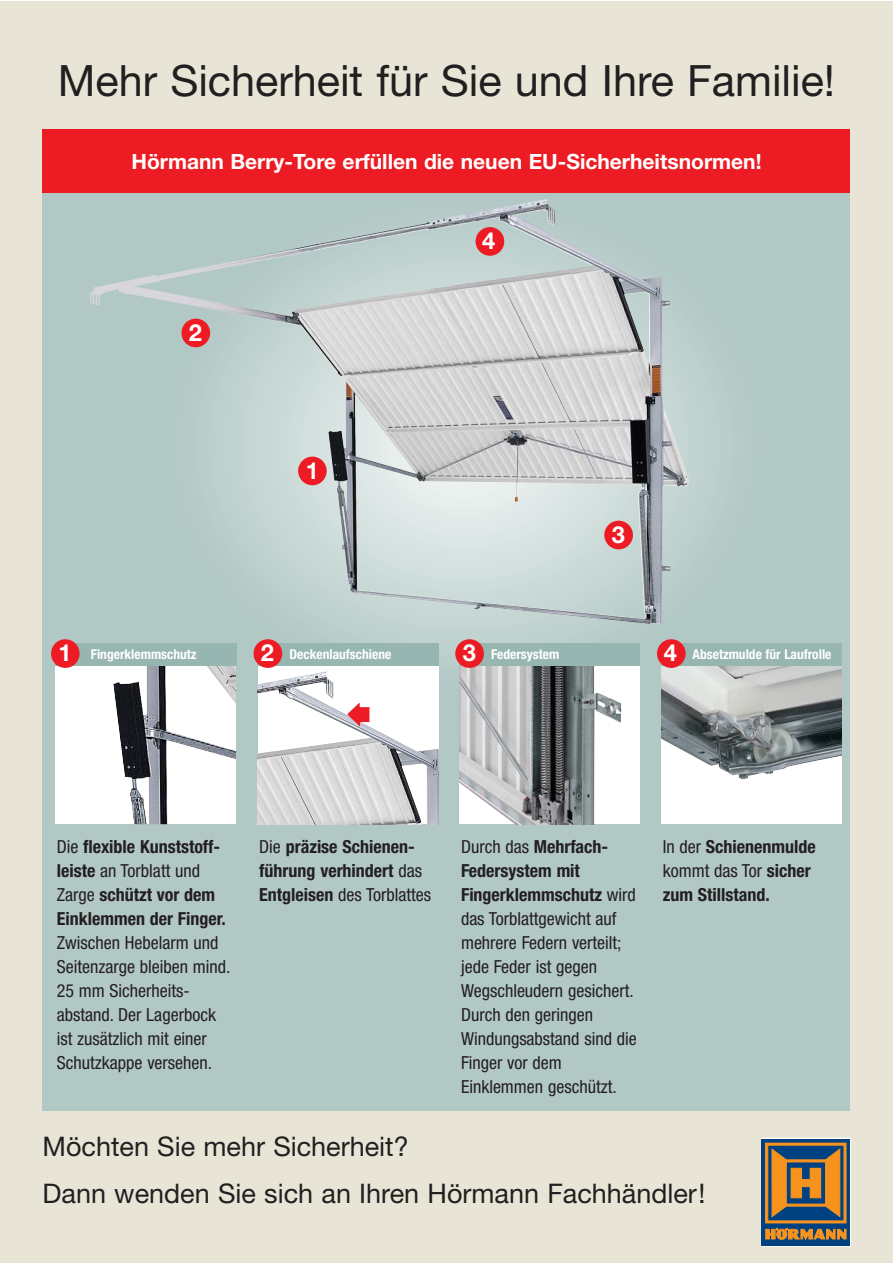
<style>
.page{position:relative;width:893px;height:1263px;background:#fff}
.page>*{position:absolute;margin:0;border:0;box-sizing:border-box;transform-origin:0 0}
.t1{font:43.2px "Helvetica Neue";color:#231f20}
.t2{font:27px/46.5px "Helvetica Neue";color:#231f20}
.t3{font:700 23.55px "Helvetica Neue";color:#fff}
.t4{font:700 21px "Helvetica Neue";color:#fff}
.t5{font:condensed 18px/24px "Helvetica Neue";color:#231f20}
.t6{font:700 condensed 18px/24px "Helvetica Neue";color:#231f20}
.t7{font:700 condensed 13.5px "Helvetica Neue";color:#fff}
.s1{font-stretch:normal;font-size:23.55px}
.s2{font-weight:400}
.s3{font-weight:700}
</style>
<div class="page">
<div style="left:0;top:1px;width:893px;height:1262px;background:#e8e4d6"></div>
<div style="left:43px;top:193px;width:807px;height:918px;background:#b2c8c5"></div>
<svg style="left:253px;top:355px;width:461px;height:296px;fill:#bcd0cd"></svg>
<img style="left:90px;top:199px;width:599px;height:425px">
<div style="left:298px;top:457px;width:29px;height:28px;background:#ed1c24;border-radius:50%"></div>
<div style="left:181px;top:319px;width:29px;height:28px;background:#ed1c24;border-radius:50%"></div>
<div style="left:476px;top:227px;width:28px;height:29px;background:#ed1c24;border-radius:50%"></div>
<div style="left:604px;top:521px;width:29px;height:28px;background:#ed1c24;border-radius:50%"></div>
<svg style="left:761px;top:1138px;width:89px;height:108px;background:#736854"></svg>
<div style="left:55px;top:643px;width:181px;height:181px;background:#fff"></div>
<img style="left:113px;top:665px;width:123px;height:159px">
<svg style="left:258px;top:665px;width:180px;height:5px"></svg>
<img style="left:258px;top:670px;width:180px;height:154px">
<div style="left:459px;top:643px;width:181px;height:181px;background:#fff"></div>
<img style="left:459px;top:665px;width:162px;height:159px">
<div style="left:661px;top:643px;width:181px;height:181px;background:#fff"></div>
<img style="left:661px;top:665px;width:181px;height:114px">
<div style="left:43px;top:129px;width:807px;height:64px;background:#ed1c24"></div>
<div style="left:459px;top:643px;width:181px;height:22px;background:#97b5b1"></div>
<div style="left:661px;top:643px;width:181px;height:22px;background:#97b5b1"></div>
<div style="left:55px;top:643px;width:182px;height:22px;background:#97b5b1"></div>
<div style="left:258px;top:643px;width:180px;height:22px;background:#97b5b1"></div>
<div style="left:51px;top:639px;width:29px;height:29px;background:#ed1c24;border-radius:50%"></div>
<div style="left:254px;top:639px;width:28px;height:29px;background:#ed1c24;border-radius:50%"></div>
<div style="left:455px;top:639px;width:29px;height:29px;background:#ed1c24;border-radius:50%"></div>
<div style="left:657px;top:639px;width:29px;height:29px;background:#ed1c24;border-radius:50%"></div>
<svg style="left:347px;top:702px;width:22px;height:25px"></svg>
<h1 class="t1" style="left:58px;top:65px;width:779px">Mehr Sicherheit für Sie und Ihre Familie!</h1>
<p class="t4" style="left:131px;top:154px;width:632px">Hörmann Berry-Tore erfüllen die neuen EU-Sicherheitsnormen!</p>
<h3 class="t3" style="left:189px;top:324px;width:15px">2</h3>
<h3 class="t3" style="left:306px;top:462px;width:15px">1</h3>
<h3 class="t3" style="left:482px;top:232px;width:15px">4</h3>
<h3 class="t3" style="left:612px;top:526px;width:15px">3</h3>
<p class="t7" style="left:59px;top:649px;width:140px"><span class="s1">1</span> Fingerklemmschutz</p>
<p class="t7" style="left:261px;top:649px;width:132px"><span class="s1">2</span> Deckenlaufschiene</p>
<p class="t7" style="left:463px;top:649px;width:98px"><span class="s1">3</span> Federsystem</p>
<p class="t7" style="left:664px;top:649px;width:169px"><span class="s1">4</span> Absetzmulde für Laufrolle</p>
<p class="t6" style="left:57px;top:836px;width:171px"><span class="s2">Die</span> flexible Kunststoff&shy;leiste <span class="s2">an Torblatt und<br>Zarge</span> schützt vor dem<br>Einklemmen der Finger.</p>
<p class="t5" style="left:57px;top:932px;width:175px">Zwischen Hebelarm und<br>Seitenzarge bleiben mind.<br>25 mm Sicherheits&shy;abstand. Der Lagerbock ist zusätzlich mit einer<br>Schutzkappe versehen.</p>
<p class="t6" style="left:259px;top:836px;width:173px"><span class="s2">Die</span> präzise Schienen&shy;führung verhindert <span class="s2">das<br></span>Entgleisen <span class="s2">des Torblattes</span></p>
<p class="t5" style="left:461px;top:836px;width:177px">Durch das <span class="s3">Mehrfach-<br>Federsystem mit<br>Fingerklemmschutz</span> wird das Torblattgewicht auf mehrere Federn verteilt; jede Feder ist gegen<br>Wegschleudern gesichert.<br>Durch den geringen<br>Windungsabstand sind die<br>Finger vor dem<br>Einklemmen geschützt.</p>
<p class="t6" style="left:663px;top:836px;width:155px"><span class="s2">In der</span> Schienenmulde <span class="s2">kommt das Tor</span> sicher zum Stillstand.</p>
<h2 class="t2" style="left:43px;top:1126px;width:664px">Möchten Sie mehr Sicherheit?<br>Dann wenden Sie sich an Ihren Hörmann Fachhändler!</h2>
</div>
